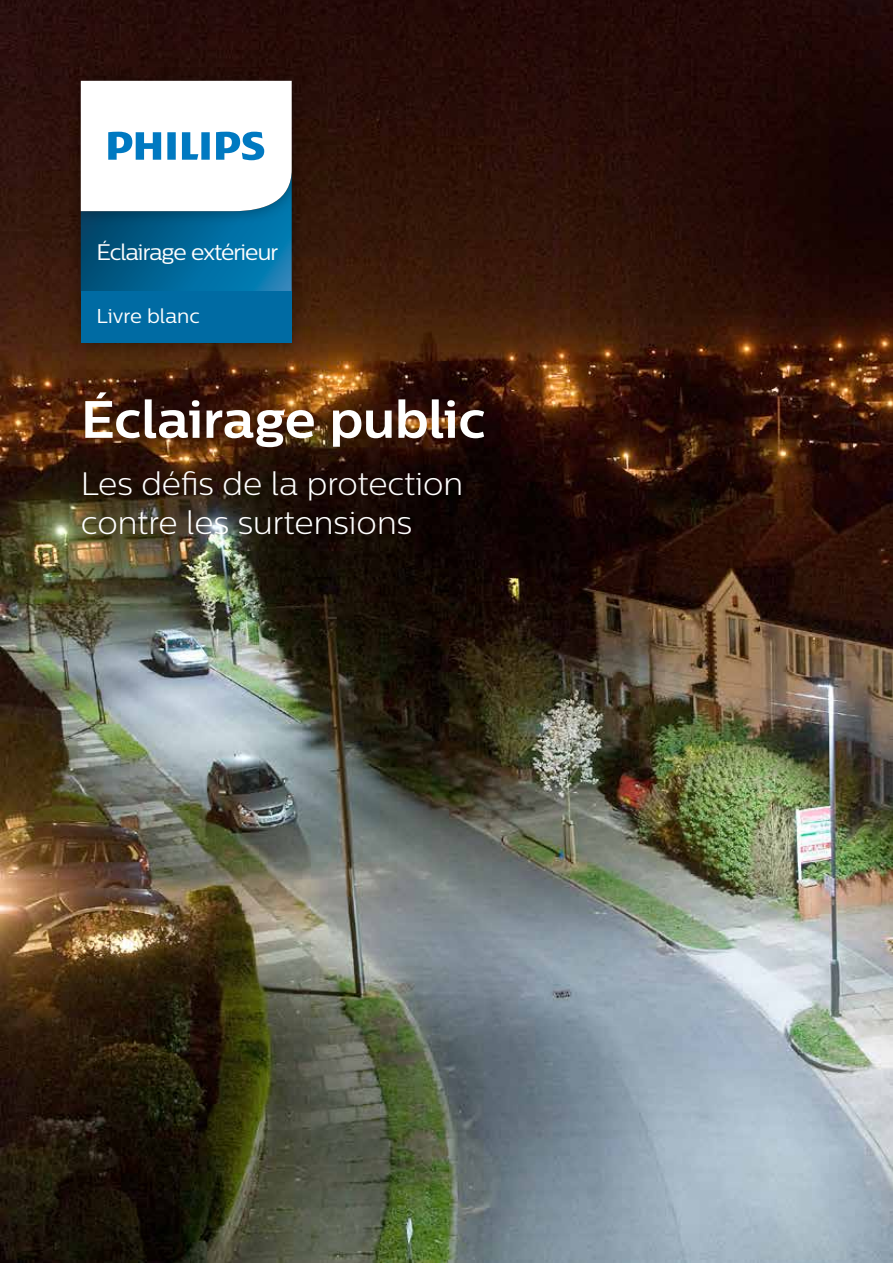
<style>
.page{position:relative;width:893px;height:1263px;background:#fff}
.page>*{position:absolute;margin:0;border:0;box-sizing:border-box;transform-origin:0 0}
.t1{font:700 52.5px "Centrale Sans";color:#fff}
.t2{font:300 32.4px/38.8px "Centrale Sans";color:#fff}
.t3{font:22.5px "Centrale Sans";letter-spacing:-.04em;color:#fff}
.t4{font:20.1px "Centrale Sans";color:#fff}
</style>
<div class="page">
<img style="left:0;top:0;width:893px;height:1263px">
<div style="left:66px;top:277px;width:240px;height:80px;background:#000;opacity:.35"></div>
<div style="left:66px;top:162px;width:240px;height:144px;background:#35190a"></div>
<div style="left:66px;top:66px;width:240px;height:159px;background:#000;opacity:.35"></div>
<svg style="left:81px;top:81px;width:211px;height:211px"></svg>
<div style="left:81px;top:292px;width:211px;height:51px;background:#006ba3"></div>
<p class="t3" style="left:96px;top:239px;width:183px">Éclairage extérieur</p>
<p class="t4" style="left:96px;top:304px;width:105px">Livre blanc</p>
<h1 class="t1" style="left:81px;top:388px;width:406px">Éclairage public</h1>
<p class="t2" style="left:81px;top:464px;width:384px">Les défis de la protection contre les surtensions</p>
</div>
